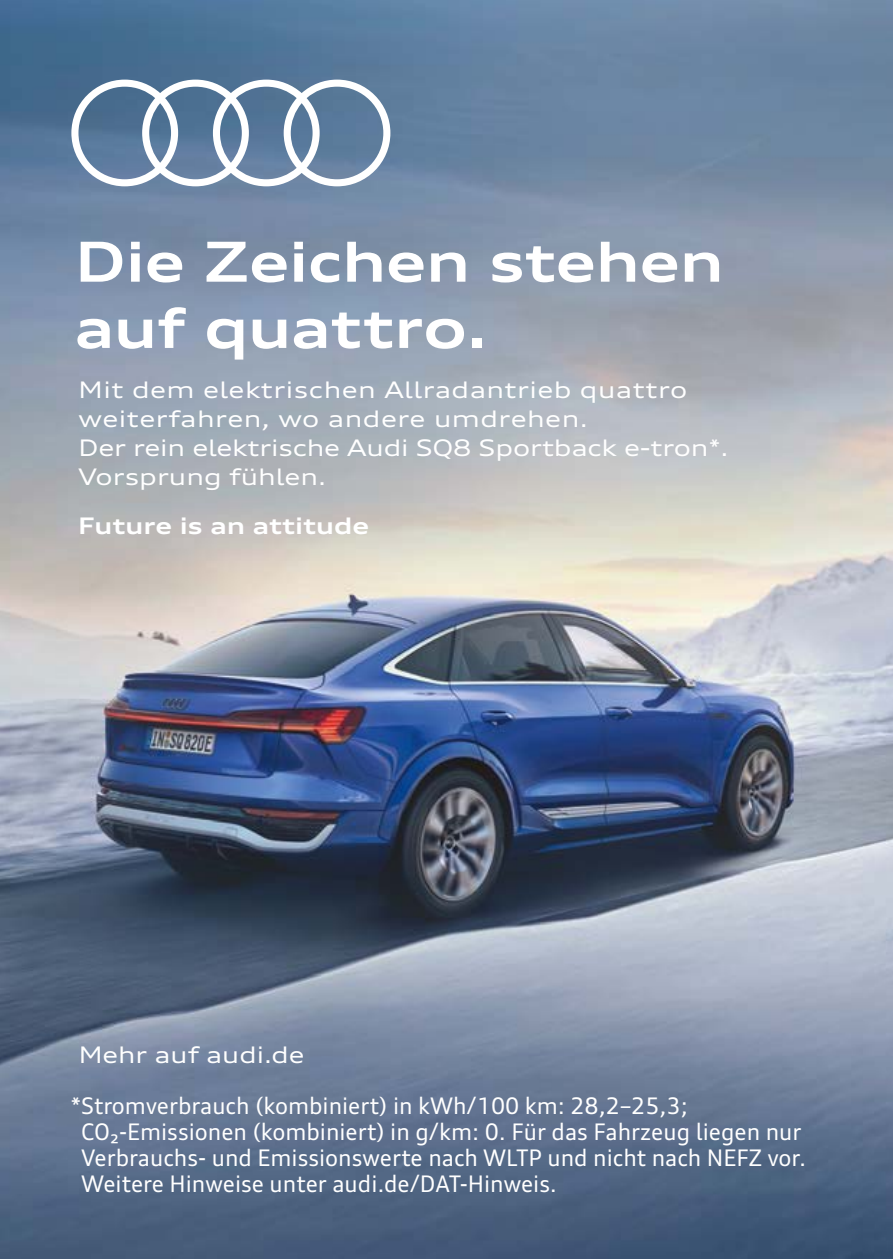
<style>
.page{position:relative;width:893px;height:1259px;background:#fff}
.page>*{position:absolute;margin:0;border:0;box-sizing:border-box;transform-origin:0 0}
.t1{font:700 expanded 55.2px/66.3px "Audi Type";letter-spacing:-.005em;color:#fff}
.t2{font:22.8px/25.8px "Audi Type";color:#fff}
.t3{font:expanded 22.8px/28.8px "Audi Type";letter-spacing:.01em;color:#fff}
.t4{font:700 expanded 22.8px "Audi Type";color:#fff}
</style>
<div class="page">
<img style="left:0;top:0;width:893px;height:1259px">
<svg style="left:71px;top:80px;width:319px;height:106px"></svg>
<h1 class="t1" style="left:75px;top:234px;width:650px">Die Zeichen stehen auf quattro.</h1>
<p class="t3" style="left:79px;top:378px;width:651px">Mit dem elektrischen Allradantrieb quattro weiterfahren, wo andere umdrehen.<br>Der rein elektrische Audi SQ8 Sportback e-tron*.<br>Vorsprung fühlen.</p>
<p class="t4" style="left:78px;top:517px;width:293px">Future is an attitude</p>
<p class="t3" style="left:79px;top:1042px;width:227px">Mehr auf audi.de</p>
<p class="t2" style="left:81px;top:1095px;width:727px;text-indent:-10px">*Stromverbrauch (kombiniert) in kWh/100 km: 28,2–25,3; CO₂-Emissionen (kombiniert) in g/km: 0. Für das Fahrzeug liegen nur Verbrauchs- und Emissionswerte nach WLTP und nicht nach NEFZ vor.<br>Weitere Hinweise unter audi.de/DAT-Hinweis.</p>
</div>
